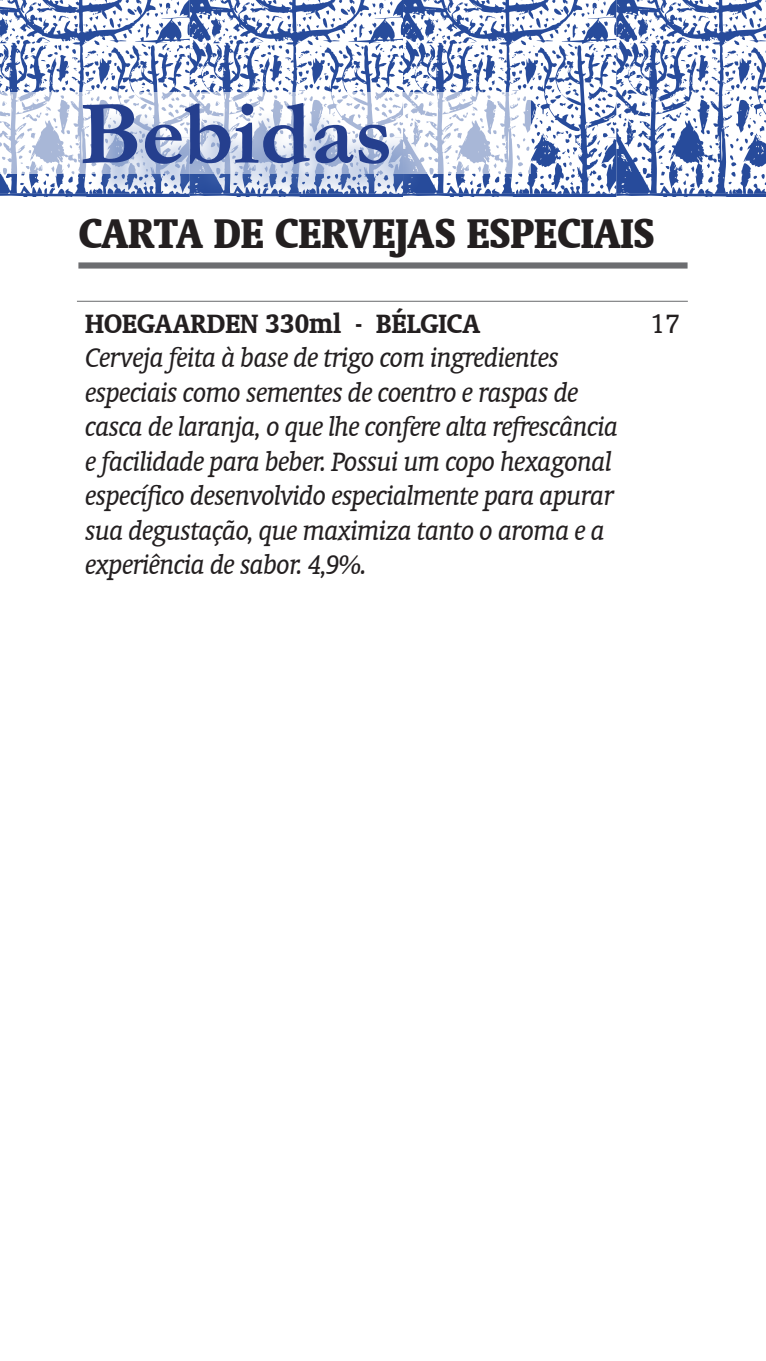
<style>
.page{position:relative;width:766px;height:1361px;background:#fff}
.page>*{position:absolute;margin:0;border:0;box-sizing:border-box;transform-origin:0 0}
.t1{font:700 91.8px "Garamond";color:#253f8e}
.t2{font:700 condensed 47.1px "Oranda BT";color:#231f20}
.t3{font:italic 30px/34.5px "Oranda BT";letter-spacing:-.03em;color:#231f20}
.t4{font:700 30px "Oranda BT";color:#231f20}
.t5{font:30px "Oranda BT";color:#231f20}
</style>
<div class="page">
<svg style="left:0;top:0;width:765px;height:196px"></svg>
<svg style="left:0;top:92px;width:531px;height:81px"></svg>
<div style="left:89px;top:110px;width:336px;height:91px;background:#6081bf;opacity:.6"></div>
<div style="left:78px;top:262px;width:609px;height:6px;background:#6c6d70"></div>
<hr style="left:77px;top:301px;width:610px;height:1px;background:#6c6d70">
<h1 class="t1" style="left:79px;top:79px;width:315px">Bebidas</h1>
<p class="t2" style="left:78px;top:206px;width:577px">CARTA DE CERVEJAS ESPECIAIS</p>
<p class="t4" style="left:85px;top:306px;width:396px">HOEGAARDEN 330ml - BÉLGICA</p>
<p class="t3" style="left:85px;top:340px;width:535px">Cerveja feita à base de trigo com ingredientes especiais como sementes de coentro e raspas de casca de laranja, o que lhe confere alta refrescância e facilidade para beber. Possui um copo hexagonal específico desenvolvido especialmente para apurar sua degustação, que maximiza tanto o aroma e a experiência de sabor. 4,9%.</p>
<p class="t5" style="left:650px;top:306px;width:31px">17</p>
</div>
